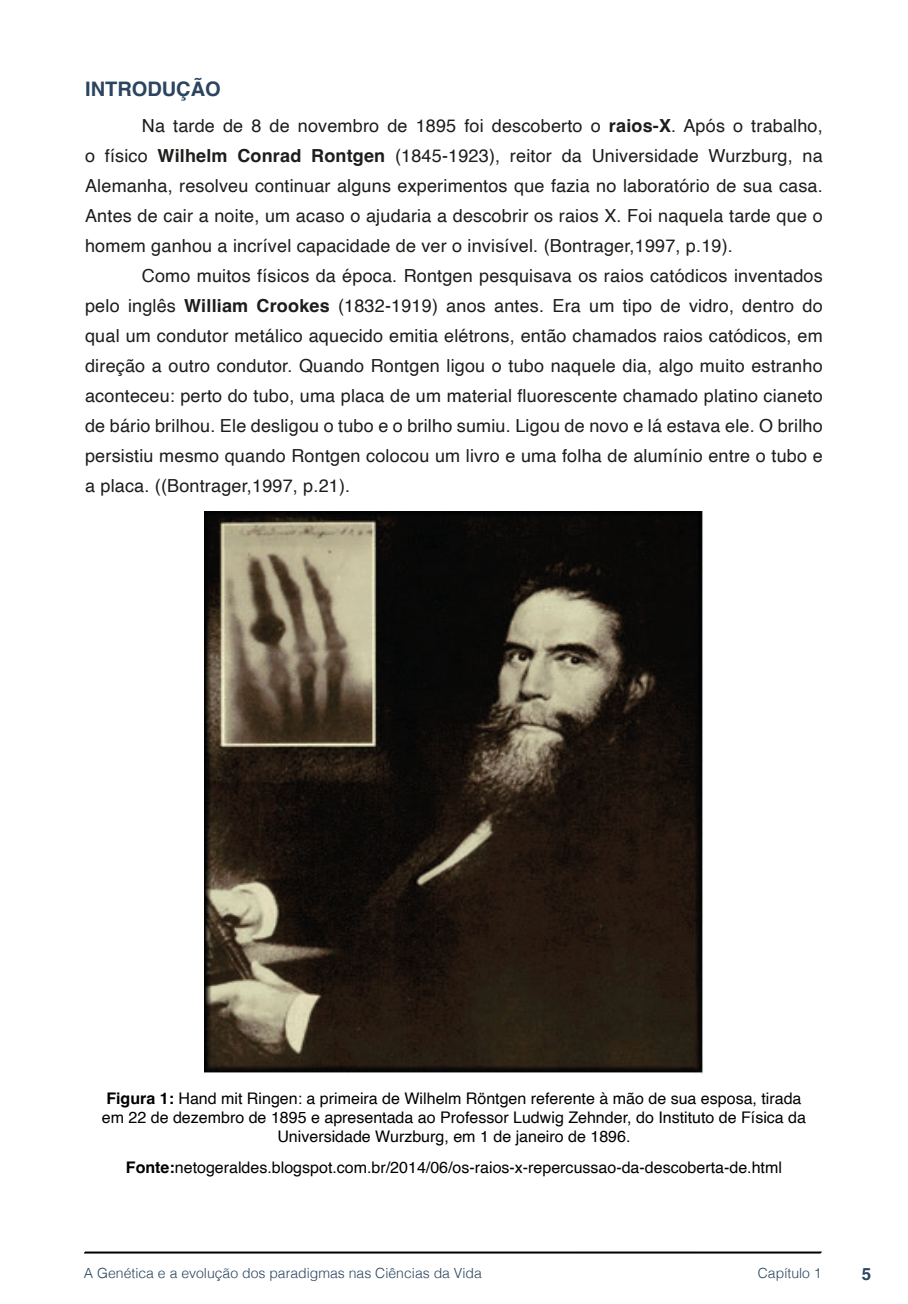
<style>
.page{position:relative;width:908px;height:1304px;background:#fff}
.page>*{position:absolute;margin:0;border:0;box-sizing:border-box;transform-origin:0 0}
.TITULOS{font:700 20px "Helvetica";color:#2b445f}
.txt{font:18px/30px "Helvetica";letter-spacing:.01em;color:#1d1d1b;text-align:justify}
.t1{font:700 16.8px "Helvetica";color:#2b445f}
.imagens_graf_tab{font:16px/19.2px "Helvetica";color:#000;text-align:center}
.t2{font:300 14px "Helvetica";color:#2b445f}
.s1{font-weight:700}
</style>
<div class="page">
<svg style="left:84px;top:1251px;width:737px;height:3px;background:#515151"></svg>
<img style="left:205px;top:512px;width:497px;height:561px">
<p class="TITULOS" style="left:85px;top:77px;width:137px">INTRODUÇÃO</p>
<p class="txt" style="left:85px;top:111px;width:738px;text-indent:57px">Na tarde de 8 de novembro de 1895 foi descoberto o <span class="s1">raios-X</span>. Após o trabalho, o físico <span class="s1">Wilhelm Conrad Rontgen</span> (1845-1923), reitor da Universidade Wurzburg, na Alemanha, resolveu continuar alguns experimentos que fazia no laboratório de sua casa.<br>Antes de cair a noite, um acaso o ajudaria a descobrir os raios X. Foi naquela tarde que o homem ganhou a incrível capacidade de ver o invisível. (Bontrager,1997, p.19).</p>
<p class="txt" style="left:85px;top:261px;width:738px;text-indent:57px">Como muitos físicos da época. Rontgen pesquisava os raios catódicos inventados pelo inglês <span class="s1">William Crookes</span> (1832-1919) anos antes. Era um tipo de vidro, dentro do qual um condutor metálico aquecido emitia elétrons, então chamados raios catódicos, em direção a outro condutor. Quando Rontgen ligou o tubo naquele dia, algo muito estranho aconteceu: perto do tubo, uma placa de um material fluorescente chamado platino cianeto de bário brilhou. Ele desligou o tubo e o brilho sumiu. Ligou de novo e lá estava ele. O brilho persistiu mesmo quando Rontgen colocou um livro e uma folha de alumínio entre o tubo e a placa. ((Bontrager,1997, p.21).</p>
<p class="imagens_graf_tab" style="left:102px;top:1089px;width:705px"><span class="s1">Figura 1:</span> Hand mit Ringen: a primeira de Wilhelm Röntgen referente à mão de sua esposa, tirada em 22 de dezembro de 1895 e apresentada ao Professor Ludwig Zehnder, do Instituto de Física da<br>Universidade Wurzburg, em 1 de janeiro de 1896.</p>
<p class="imagens_graf_tab" style="left:126px;top:1158px;width:657px"><span class="s1">Fonte:</span>netogeraldes.blogspot.com.br/2014/06/os-raios-x-repercussao-da-descoberta-de.html</p>
<p class="t2" style="left:84px;top:1261px;width:399px">A Genética e a evolução dos paradigmas nas Ciências da Vida</p>
<p class="t2" style="left:757px;top:1261px;width:65px">Capítulo 1</p>
<p class="t1" style="left:861px;top:1264px;width:11px">5</p>
</div>
